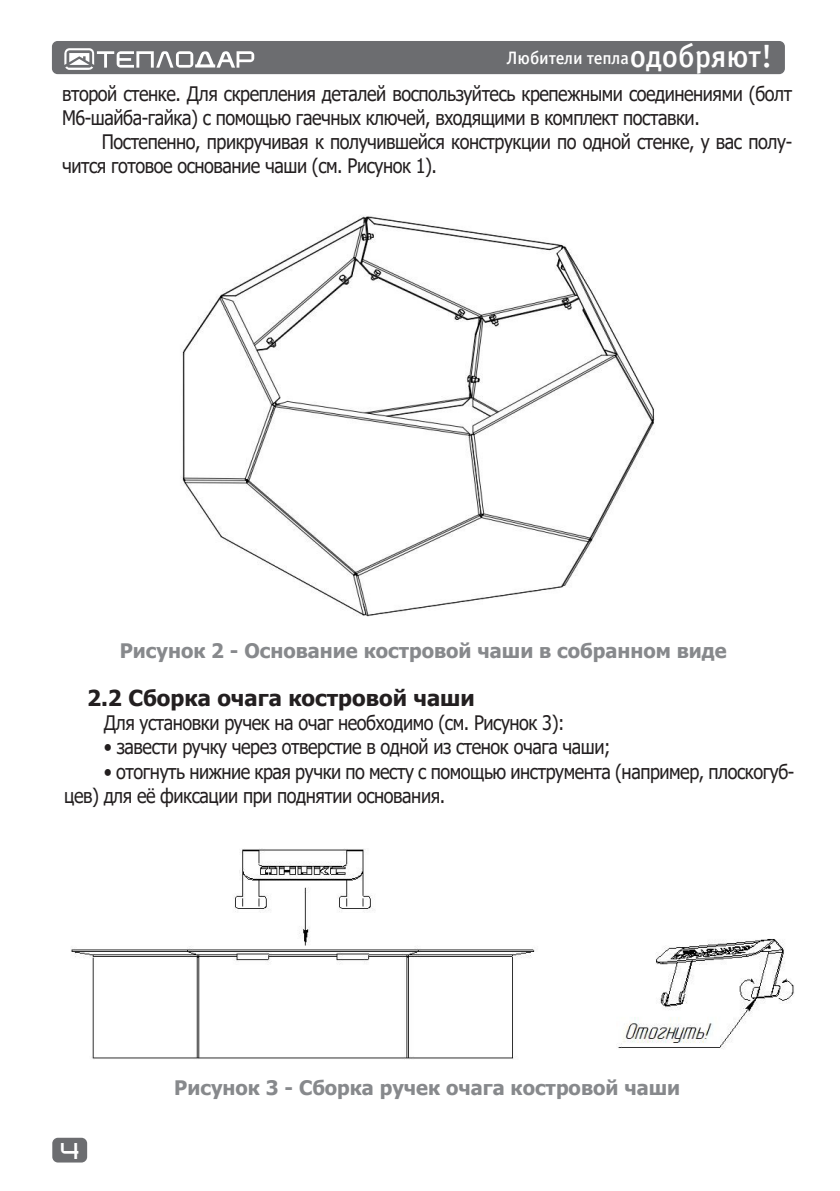
<style>
.page{position:relative;width:840px;height:1191px;background:#fff}
.page>*{position:absolute;margin:0;border:0;box-sizing:border-box;transform-origin:0 0}
.t1{font:700 22px "Tahoma";color:#231f20}
.t2{font:20px/24px "Tahoma";letter-spacing:-.025em;color:#231f20;scale:.9 1}
.t3{font:700 20px "Tahoma";color:#87898c}
.t4{font:18px "Officina Sans Medium C";letter-spacing:-.005em;color:#fff}
.t5{font:16px "teplodar";color:#fff}
.s1{font-size:32px}
</style>
<div class="page">
<div style="left:52px;top:1137px;width:35px;height:25px;background:#6c6d70;border-radius:6px"></div>
<div style="left:52px;top:41px;width:732px;height:33px;background:#6c6d70;border-radius:6px"></div>
<svg style="left:64px;top:48px;width:190px;height:22px"></svg>
<img style="left:71px;top:848px;width:722px;height:211px">
<img style="left:181px;top:216px;width:474px;height:401px">
<p class="t4" style="left:506px;top:48px;width:267px">Любители тепла<span class="s1">одобряют!</span></p>
<p class="t2" style="left:62px;top:83px;width:812px">второй стенке. Для скрепления деталей воспользуйтесь крепежными соединениями (болт<br>М6-шайба-гайка) с помощью гаечных ключей, входящими в комплект поставки.</p>
<p class="t2" style="left:62px;top:131px;width:812px;text-indent:40px">Постепенно, прикручивая к получившейся конструкции по одной стенке, у вас полу&shy;чится готовое основание чаши (см. Рисунок 1).</p>
<p class="t3" style="left:120px;top:637px;width:608px">Рисунок 2 - Основание костровой чаши в собранном виде</p>
<p class="t1" style="left:87px;top:683px;width:389px">2.2 Сборка очага костровой чаши</p>
<p class="t2" style="left:104px;top:712px;width:513px">Для установки ручек на очаг необходимо (см. Рисунок 3):</p>
<p class="t2" style="left:104px;top:736px;width:564px">• завести ручку через отверстие в одной из стенок очага чаши;</p>
<p class="t2" style="left:64px;top:760px;width:812px;text-indent:40px">• отогнуть нижние края ручки по месту с помощью инструмента (например, плоскогуб&shy;цев) для её фиксации при поднятии основания.</p>
<p class="t5" style="left:61px;top:1143px;width:20px">4</p>
<p class="t3" style="left:174px;top:1073px;width:507px">Рисунок 3 - Сборка ручек очага костровой чаши</p>
</div>
